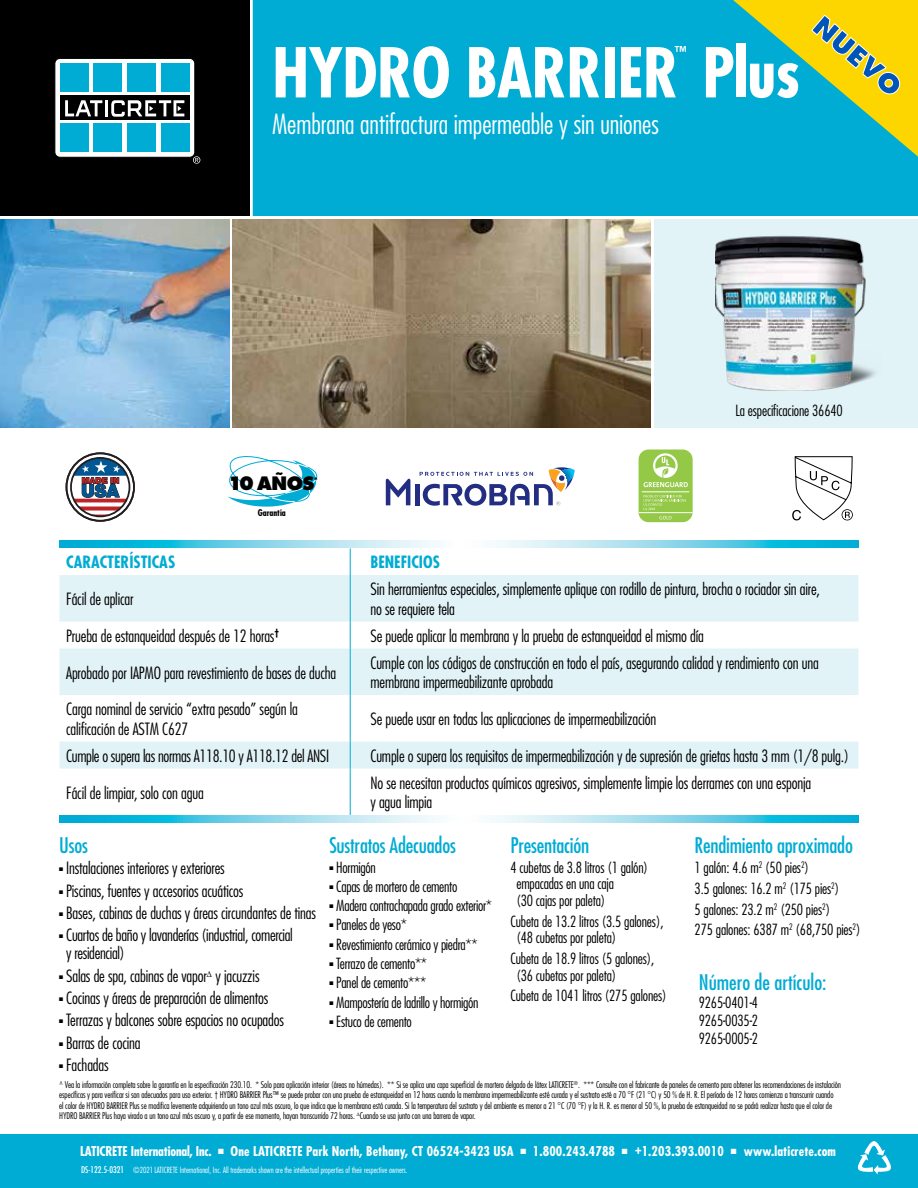
<style>
.page{position:relative;width:918px;height:1188px;background:#fff}
.page>*{position:absolute;margin:0;border:0;box-sizing:border-box;transform-origin:0 0}
.t1{font:700 condensed 66.75px "Futura";letter-spacing:-.01em;color:#fff}
.t2{font:300 condensed 27px "Futura";letter-spacing:-.005em;color:#fff}
.t3{font:condensed 21px "Futura";letter-spacing:-.01em;color:#00acd4}
.t4{font:800 18px "Futura";letter-spacing:-.025em;color:#000}
.t5{font:300 condensed 16.5px/19.5px "Futura";letter-spacing:-.01em;color:#000}
.t6{font:700 condensed 16.5px "Futura";color:#00acd4}
.t7{font:300 condensed 15px/16.5px "Futura";letter-spacing:-.01em;color:#000}
.t8{font:700 condensed 14.55px "Futura";color:#fff}
.t9{font:700 condensed 13.2px "Futura";letter-spacing:.01em;color:#fff}
.t10{font:300 condensed 9px/10.5px "Futura";letter-spacing:-.01em;color:#000}
.t11{font:700 condensed 9px "Futura";color:#000}
.t12{font:300 condensed 8.25px "Futura";color:#fff}
.s1{font-weight:400;font-size:9px}
</style>
<div class="page">
<div style="left:0;top:1134px;width:918px;height:54px;background:#00acd4"></div>
<svg style="left:59px;top:575px;width:800px;height:194px;fill:#e2f3f8"></svg>
<svg style="left:350px;top:548px;width:1px;height:27px"></svg>
<hr style="left:350px;top:575px;width:1px;height:47px;background:#00acd4">
<svg style="left:350px;top:622px;width:1px;height:27px"></svg>
<hr style="left:350px;top:649px;width:1px;height:46px;background:#00acd4">
<hr style="left:350px;top:695px;width:1px;height:47px;background:#00acd4">
<svg style="left:350px;top:742px;width:1px;height:27px"></svg>
<hr style="left:350px;top:769px;width:1px;height:46px;background:#00acd4">
<svg style="left:59px;top:541px;width:800px;height:7px;background:#7dd5e9"></svg>
<svg style="left:59px;top:815px;width:800px;height:7px;background:#7dd5e9"></svg>
<svg style="left:857px;top:1141px;width:34px;height:34px"></svg>
<div style="left:253px;top:0;width:665px;height:217px;background:#00acd4"></div>
<hr style="left:0;top:216px;width:918px;height:3px;background:#fff">
<div style="left:0;top:0;width:250px;height:216px;background:#000"></div>
<svg style="left:55px;top:58px;width:140px;height:99px;background:#d3e9ee"></svg>
<div style="left:55px;top:58px;width:140px;height:99px;border:1px solid #000;border-radius:5px"></div>
<div style="left:60px;top:124px;width:28px;height:28px;background:#00acd4"></div>
<div style="left:94px;top:124px;width:28px;height:28px;background:#00acd4"></div>
<div style="left:128px;top:124px;width:28px;height:28px;background:#00acd4"></div>
<div style="left:161px;top:124px;width:28px;height:28px;background:#00acd4"></div>
<div style="left:60px;top:96px;width:129px;height:24px;background:#000"></div>
<hr style="left:105px;top:100px;width:3px;height:16px;background:#fff">
<svg style="left:65px;top:100px;width:37px;height:16px"></svg>
<svg style="left:111px;top:100px;width:73px;height:17px"></svg>
<div style="left:60px;top:64px;width:28px;height:28px;background:#00acd4"></div>
<div style="left:94px;top:64px;width:28px;height:28px;background:#00acd4"></div>
<div style="left:128px;top:64px;width:28px;height:28px;background:#00acd4"></div>
<div style="left:161px;top:64px;width:28px;height:28px;background:#00acd4"></div>
<svg style="left:193px;top:156px;width:7px;height:8px"></svg>
<svg style="left:227px;top:456px;width:90px;height:51px"></svg>
<div style="left:654px;top:219px;width:264px;height:209px;background:#e2f3f8"></div>
<img style="left:0;top:219px;width:230px;height:209px">
<div style="left:639px;top:450px;width:54px;height:72px;background:#94c947;border-radius:10px"></div>
<hr style="left:639px;top:512px;width:54px;height:1px;background:#fff">
<svg style="left:659px;top:516px;width:13px;height:3px"></svg>
<svg style="left:644px;top:495px;width:42px;height:15px"></svg>
<hr style="left:642px;top:492px;width:47px;height:1px;background:#fff">
<svg style="left:644px;top:453px;width:44px;height:34px"></svg>
<img style="left:716px;top:235px;width:160px;height:156px">
<div style="left:415px;top:484px;width:5px;height:21px;background:#232e83"></div>
<svg style="left:386px;top:479px;width:24px;height:26px"></svg>
<svg style="left:420px;top:467px;width:155px;height:39px"></svg>
<svg style="left:792px;top:456px;width:61px;height:64px"></svg>
<svg style="left:66px;top:452px;width:69px;height:70px"></svg>
<img style="left:233px;top:219px;width:418px;height:209px">
<svg style="left:733px;top:0;width:185px;height:157px"></svg>
<h1 class="t1" style="left:272px;top:30px;width:530px">HYDRO BARRIER Plus</h1>
<p class="t8" style="left:675px;top:42px;width:13px">™</p>
<h2 class="t2" style="left:272px;top:107px;width:388px">Membrana antifractura impermeable y sin uniones</h2>
<p class="t4" style="left:228px;top:472px;width:91px">10 AÑOS<sup>*</sup></p>
<p class="t11" style="left:258px;top:507px;width:30px">Garantía</p>
<p class="t7" style="left:736px;top:402px;width:109px">La especificacione 36640</p>
<p class="t6" style="left:66px;top:552px;width:111px">CARACTERÍSTICAS</p>
<p class="t6" style="left:370px;top:552px;width:71px">BENEFICIOS</p>
<p class="t5" style="left:66px;top:589px;width:69px">Fácil de aplicar</p>
<p class="t5" style="left:370px;top:579px;width:451px">Sin herramientas especiales, simplemente aplique con rodillo de pintura, brocha o rociador sin aire, no se requiere tela</p>
<p class="t5" style="left:66px;top:626px;width:214px">Prueba de estanqueidad después de 12 horas<sup>†</sup></p>
<p class="t5" style="left:370px;top:626px;width:335px">Se puede aplicar la membrana y la prueba de estanqueidad el mismo día</p>
<p class="t5" style="left:66px;top:662px;width:272px">Aprobado por IAPMO para revestimiento de bases de ducha</p>
<p class="t5" style="left:370px;top:653px;width:450px">Cumple con los códigos de construcción en todo el país, asegurando calidad y rendimiento con una membrana impermeabilizante aprobada</p>
<p class="t5" style="left:66px;top:699px;width:233px">Carga nominal de servicio “extra pesado” según la calificación de ASTM C627</p>
<p class="t5" style="left:370px;top:709px;width:287px">Se puede usar en todas las aplicaciones de impermeabilización</p>
<p class="t5" style="left:66px;top:746px;width:264px">Cumple o supera las normas A118.10 y A118.12 del ANSI</p>
<p class="t5" style="left:370px;top:746px;width:480px">Cumple o supera los requisitos de impermeabilización y de supresión de grietas hasta 3 mm (1/8 pulg.)</p>
<p class="t5" style="left:66px;top:782px;width:139px">Fácil de limpiar, solo con agua</p>
<p class="t5" style="left:370px;top:773px;width:442px">No se necesitan productos químicos agresivos, simplemente limpie los derrames con una esponja y agua limpia</p>
<p class="t3" style="left:59px;top:832px;width:30px">Usos</p>
<p class="t5" style="left:59px;top:858px;width:167px">■ Instalaciones interiores y exteriores</p>
<p class="t5" style="left:59px;top:881px;width:186px">■ Piscinas, fuentes y accesorios acuáticos</p>
<p class="t5" style="left:59px;top:903px;width:258px">■ Bases, cabinas de duchas y áreas circundantes de tinas</p>
<p class="t5" style="left:66px;top:926px;width:228px;line-height:18px;text-indent:-7px">■ Cuartos de baño y lavanderías (industrial, comercial y residencial)</p>
<p class="t5" style="left:59px;top:966px;width:202px">■ Salas de spa, cabinas de vapor<sup>Δ</sup> y jacuzzis</p>
<p class="t5" style="left:59px;top:988px;width:211px">■ Cocinas y áreas de preparación de alimentos</p>
<p class="t5" style="left:59px;top:1010px;width:226px">■ Terrazas y balcones sobre espacios no ocupados</p>
<p class="t5" style="left:59px;top:1033px;width:83px">■ Barras de cocina</p>
<p class="t5" style="left:59px;top:1055px;width:51px">■ Fachadas</p>
<p class="t3" style="left:329px;top:832px;width:128px">Sustratos Adecuados</p>
<p class="t7" style="left:329px;top:858px;width:48px">■ Hormigón</p>
<p class="t7" style="left:329px;top:878px;width:129px">■ Capas de mortero de cemento</p>
<p class="t7" style="left:329px;top:897px;width:164px">■ Madera contrachapada grado exterior*</p>
<p class="t7" style="left:329px;top:916px;width:79px">■ Paneles de yeso*</p>
<p class="t7" style="left:329px;top:936px;width:150px">■ Revestimiento cerámico y piedra**</p>
<p class="t7" style="left:329px;top:955px;width:99px">■ Terrazo de cemento**</p>
<p class="t7" style="left:329px;top:974px;width:98px">■ Panel de cemento***</p>
<p class="t7" style="left:329px;top:994px;width:151px">■ Mampostería de ladrillo y hormigón</p>
<p class="t7" style="left:329px;top:1013px;width:84px">■ Estuco de cemento</p>
<p class="t3" style="left:510px;top:832px;width:80px">Presentación</p>
<p class="t7" style="left:516px;top:859px;width:133px;text-indent:-6px">4 cubetas de 3.8 litros (1 galón) empacadas en una caja<br>(30 cajas por paleta)</p>
<p class="t7" style="left:516px;top:913px;width:149px;text-indent:-6px">Cubeta de 13.2 litros (3.5 galones), (48 cubetas por paleta)</p>
<p class="t7" style="left:516px;top:950px;width:140px;text-indent:-6px">Cubeta de 18.9 litros (5 galones), (36 cubetas por paleta)</p>
<p class="t7" style="left:510px;top:987px;width:158px">Cubeta de 1041 litros (275 galones)</p>
<p class="t3" style="left:695px;top:832px;width:160px">Rendimiento aproximado</p>
<p class="t7" style="left:695px;top:857px;width:168px;line-height:20.9px">1 galón: 4.6 m<sup>2</sup> (50 pies<sup>2</sup>)<br>3.5 galones: 16.2 m<sup>2</sup> (175 pies<sup>2</sup>)<br>5 galones: 23.2 m<sup>2</sup> (250 pies<sup>2</sup>)<br>275 galones: 6387 m<sup>2</sup> (68,750 pies<sup>2</sup>)</p>
<p class="t3" style="left:699px;top:969px;width:129px">Número de artículo:</p>
<p class="t7" style="left:699px;top:994px;width:61px;line-height:18px;text-align:justify">9265-0401-4<br>9265-0035-2<br>9265-0005-2</p>
<p class="t10" style="left:59px;top:1079px;width:783px">^ Vea la información completa sobre la garantía en la especificación 230.10. * Solo para aplicación interior (áreas no húmedas). ** Si se aplica una capa superficial de mortero delgado de látex LATICRETE<sup>®</sup>. *** Consulte con el fabricante de paneles de cemento para obtener las recomendaciones de instalación específicas y para verificar si son adecuados para uso exterior. † HYDRO BARRIER Plus™ se puede probar con una prueba de estanqueidad en 12 horas cuando la membrana impermeabilizante esté curada y el sustrato esté a 70 °F (21 °C) y 50 % de H. R. El período de 12 horas comienza a transcurrir cuando<br>el color de HYDRO BARRIER Plus se modifica levemente adquiriendo un tono azul más oscuro, lo que indica que la membrana está curada. Si la temperatura del sustrato y del ambiente es menor a 21 °C (70 °F) y la H. R. es menor al 50 %, la prueba de estanqueidad no se podrá realizar hasta que el color de HYDRO BARRIER Plus haya virado a un tono azul más oscuro y, a partir de ese momento, hayan transcurrido 72 horas. <sup>Δ</sup>Cuando se usa junto con una barrera de vapor.</p>
<p class="t9" style="left:80px;top:1143px;width:757px">LATICRETE International, Inc. ■ One LATICRETE Park North, Bethany, CT 06524-3423 USA ■ 1.800.243.4788 ■ +1.203.393.0010 ■ www.laticrete.com</p>
<p class="t12" style="left:81px;top:1164px;width:328px"><span class="s1">DS-122.5-0321</span> ©2021 LATICRETE International, Inc. All trademarks shown are the intellectual properties of their respective owners.</p>
</div>
